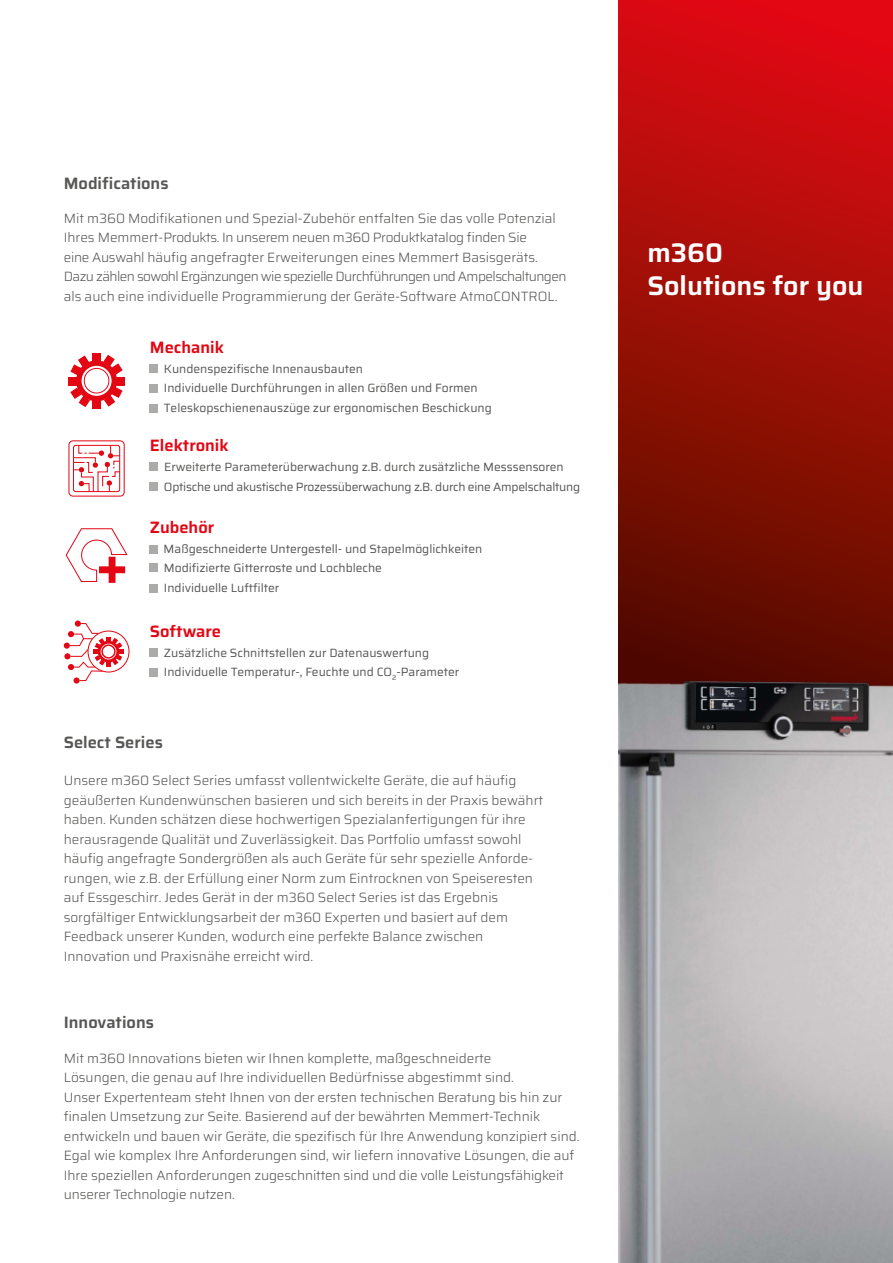
<style>
.page{position:relative;width:893px;height:1263px;background:#fff}
.page>*{position:absolute;margin:0;border:0;box-sizing:border-box;transform-origin:0 0}
.t1{font:600 27px/32.4px "Saira";color:#fff}
.t2{font:600 16.5px "Saira";color:#575756}
.t3{font:600 16.5px "Saira";color:#e30613}
.t4{font:300 13.5px/19.5px "Saira";color:#575756}
.t5{font:12px/19.5px "Saira";color:#575756}
.t6{font:12px/19.8px "Saira";letter-spacing:-.02em;color:#575756}
</style>
<div class="page">
<svg style="left:619px;top:0;width:274px;height:569px;background:#a70d08"></svg>
<img style="left:619px;top:569px;width:274px;height:694px">
<div style="left:93px;top:353px;width:8px;height:8px;background:#e30613"></div>
<div style="left:93px;top:400px;width:8px;height:8px;background:#e30613"></div>
<div style="left:116px;top:377px;width:8px;height:8px;background:#e30613"></div>
<div style="left:69px;top:377px;width:8px;height:8px;background:#e30613"></div>
<svg style="left:70px;top:355px;width:53px;height:52px"></svg>
<div style="left:84px;top:368px;width:25px;height:25px;border:1px solid #e30613;border-radius:50%"></div>
<svg style="left:68px;top:440px;width:57px;height:57px"></svg>
<div style="left:88px;top:631px;width:41px;height:41px;border:1px solid #e30613;border-radius:50%"></div>
<div style="left:75px;top:620px;width:6px;height:7px;background:#e30613;border-radius:50%"></div>
<div style="left:74px;top:677px;width:6px;height:7px;background:#e30613;border-radius:50%"></div>
<svg style="left:64px;top:623px;width:59px;height:58px"></svg>
<div style="left:101px;top:644px;width:15px;height:15px;border:2px solid #e30613;border-radius:50%"></div>
<svg style="left:65px;top:528px;width:63px;height:55px"></svg>
<div style="left:149px;top:649px;width:9px;height:8px;background:#ababaa"></div>
<div style="left:149px;top:668px;width:9px;height:8px;background:#ababaa"></div>
<div style="left:149px;top:545px;width:9px;height:8px;background:#ababaa"></div>
<div style="left:149px;top:564px;width:9px;height:8px;background:#ababaa"></div>
<div style="left:149px;top:585px;width:9px;height:8px;background:#ababaa"></div>
<div style="left:149px;top:462px;width:9px;height:8px;background:#ababaa"></div>
<div style="left:149px;top:483px;width:9px;height:8px;background:#ababaa"></div>
<div style="left:149px;top:365px;width:9px;height:8px;background:#ababaa"></div>
<div style="left:149px;top:384px;width:9px;height:9px;background:#ababaa"></div>
<div style="left:149px;top:404px;width:9px;height:8px;background:#ababaa"></div>
<p class="t2" style="left:64px;top:170px;width:106px">Modifications</p>
<p class="t4" style="left:64px;top:208px;width:504px">Mit m360 Modifikationen und Spezial-Zubehör entfalten Sie das volle Potenzial Ihres Memmert-Produkts. In unserem neuen m360 Produktkatalog finden Sie<br>eine Auswahl häufig angefragter Erweiterungen eines Memmert Basisgeräts.<br>Dazu zählen sowohl Ergänzungen wie spezielle Durchführungen und Ampelschaltungen als auch eine individuelle Programmierung der Geräte-Software AtmoCONTROL.</p>
<p class="t3" style="left:150px;top:335px;width:76px">Mechanik</p>
<p class="t5" style="left:164px;top:359px;width:329px">Kundenspezifische Innenausbauten<br>Individuelle Durchführungen in allen Größen und Formen<br>Teleskopschienenauszüge zur ergonomischen Beschickung</p>
<p class="t3" style="left:150px;top:433px;width:80px">Elektronik</p>
<p class="t6" style="left:164px;top:457px;width:418px">Erweiterte Parameterüberwachung z.B. durch zusätzliche Messsensoren<br>Optische und akustische Prozessüberwachung z.B. durch eine Ampelschaltung</p>
<p class="t3" style="left:150px;top:515px;width:66px">Zubehör</p>
<p class="t5" style="left:164px;top:539px;width:320px">Maßgeschneiderte Untergestell- und Stapelmöglichkeiten<br>Modifizierte Gitterroste und Lochbleche<br>Individuelle Luftfilter</p>
<p class="t3" style="left:150px;top:619px;width:73px">Software</p>
<p class="t5" style="left:164px;top:643px;width:297px">Zusätzliche Schnittstellen zur Datenauswertung<br>Individuelle Temperatur-, Feuchte und CO<sub>2</sub>-Parameter</p>
<p class="t2" style="left:64px;top:730px;width:101px">Select Series</p>
<p class="t4" style="left:64px;top:770px;width:481px">Unsere m360 Select Series umfasst vollentwickelte Geräte, die auf häufig geäußerten Kundenwünschen basieren und sich bereits in der Praxis bewährt haben. Kunden schätzen diese hochwertigen Spezialanfertigungen für ihre herausragende Qualität und Zuverlässigkeit. Das Portfolio umfasst sowohl häufig angefragte Sondergrößen als auch Geräte für sehr spezielle Anforde&shy;rungen, wie z.B. der Erfüllung einer Norm zum Eintrocknen von Speiseresten auf Essgeschirr. Jedes Gerät in der m360 Select Series ist das Ergebnis sorgfältiger Entwicklungsarbeit der m360 Experten und basiert auf dem Feedback unserer Kunden, wodurch eine perfekte Balance zwischen Innovation und Praxisnähe erreicht wird.</p>
<p class="t2" style="left:64px;top:1009px;width:92px">Innovations</p>
<p class="t4" style="left:64px;top:1048px;width:517px">Mit m360 Innovations bieten wir Ihnen komplette, maßgeschneiderte<br>Lösungen, die genau auf Ihre individuellen Bedürfnisse abgestimmt sind.<br>Unser Expertenteam steht Ihnen von der ersten technischen Beratung bis hin zur finalen Umsetzung zur Seite. Basierend auf der bewährten Memmert-Technik entwickeln und bauen wir Geräte, die spezifisch für Ihre Anwendung konzipiert sind.<br>Egal wie komplex Ihre Anforderungen sind, wir liefern innovative Lösungen, die auf Ihre speziellen Anforderungen zugeschnitten sind und die volle Leistungsfähigkeit unserer Technologie nutzen.</p>
<h1 class="t1" style="left:647px;top:237px;width:218px">m360<br>Solutions for you</h1>
</div>
